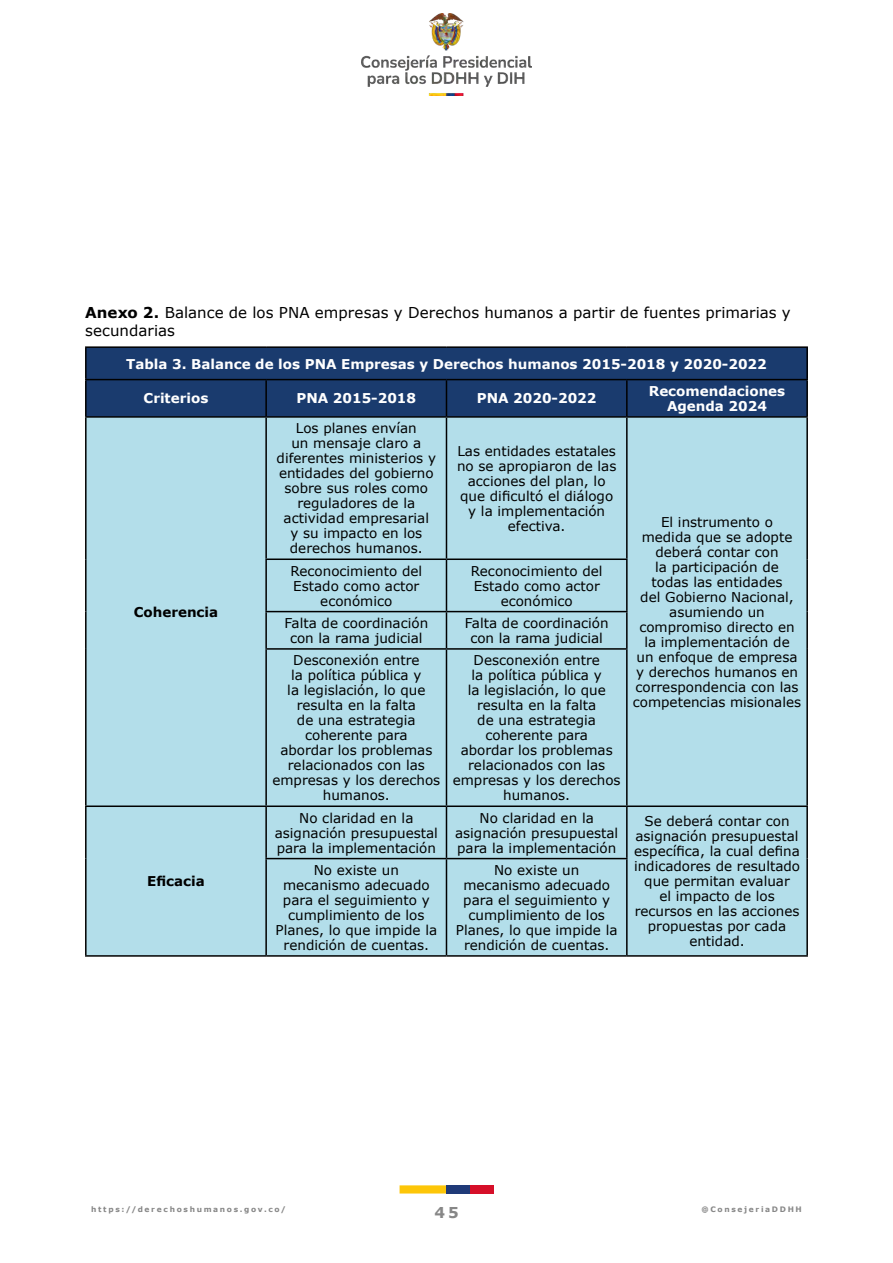
<style>
.page{position:relative;width:893px;height:1263px;background:#fff}
.page>*{position:absolute;margin:0;border:0;box-sizing:border-box;transform-origin:0 0}
.t1{font:15px/18px "Verdana";letter-spacing:.005em;color:#000}
.t2{font:700 15px "Verdana";color:#878787}
.t3{font:13.5px/15px "Verdana";color:#000;text-align:center}
.t4{font:700 13.5px/15px "Verdana";color:#fff;text-align:center}
.t5{font:700 13.5px "Verdana";color:#000}
.t6{font:700 7.5px "Verdana";letter-spacing:.22em;color:#878787}
.s1{font-weight:700}
</style>
<div class="page">
<img style="left:361px;top:14px;width:170px;height:81px">
<div style="left:400px;top:1185px;width:46px;height:8px;background:#fdc608"></div>
<div style="left:446px;top:1185px;width:24px;height:8px;background:#203a78"></div>
<div style="left:470px;top:1185px;width:23px;height:8px;background:#d60f29"></div>
<div style="left:86px;top:347px;width:721px;height:33px;background:#1a3b6e"></div>
<div style="left:87px;top:380px;width:719px;height:36px;background:#1a3b6e"></div>
<div style="left:87px;top:418px;width:719px;height:537px;background:#b3deea"></div>
<hr style="left:85px;top:346px;width:181px;height:2px;background:#000">
<hr style="left:85px;top:348px;width:2px;height:31px;background:#000">
<hr style="left:266px;top:346px;width:180px;height:2px;background:#000">
<hr style="left:446px;top:346px;width:181px;height:2px;background:#000">
<hr style="left:627px;top:346px;width:181px;height:2px;background:#000">
<hr style="left:806px;top:348px;width:2px;height:31px;background:#000">
<hr style="left:85px;top:379px;width:181px;height:1px;background:#000">
<hr style="left:85px;top:380px;width:2px;height:36px;background:#000">
<hr style="left:266px;top:379px;width:180px;height:1px;background:#000">
<hr style="left:265px;top:380px;width:2px;height:36px;background:#000">
<hr style="left:446px;top:379px;width:181px;height:1px;background:#000">
<hr style="left:446px;top:380px;width:1px;height:36px;background:#000">
<hr style="left:627px;top:379px;width:181px;height:1px;background:#000">
<hr style="left:626px;top:380px;width:2px;height:36px;background:#000">
<hr style="left:806px;top:380px;width:2px;height:36px;background:#000">
<hr style="left:85px;top:416px;width:181px;height:2px;background:#000">
<hr style="left:85px;top:418px;width:2px;height:141px;background:#000">
<hr style="left:266px;top:416px;width:180px;height:2px;background:#000">
<hr style="left:265px;top:418px;width:2px;height:140px;background:#000">
<hr style="left:446px;top:416px;width:181px;height:2px;background:#000">
<hr style="left:446px;top:418px;width:1px;height:140px;background:#000">
<hr style="left:627px;top:416px;width:181px;height:2px;background:#000">
<hr style="left:626px;top:418px;width:2px;height:140px;background:#000">
<hr style="left:806px;top:418px;width:2px;height:141px;background:#000">
<hr style="left:85px;top:559px;width:2px;height:53px;background:#000">
<hr style="left:265px;top:558px;width:181px;height:2px;background:#000">
<hr style="left:265px;top:560px;width:2px;height:51px;background:#000">
<hr style="left:446px;top:558px;width:182px;height:2px;background:#000">
<hr style="left:446px;top:560px;width:1px;height:51px;background:#000">
<hr style="left:626px;top:560px;width:2px;height:51px;background:#000">
<hr style="left:806px;top:559px;width:2px;height:53px;background:#000">
<hr style="left:85px;top:612px;width:2px;height:37px;background:#000">
<hr style="left:265px;top:611px;width:181px;height:1px;background:#000">
<hr style="left:265px;top:612px;width:2px;height:36px;background:#000">
<hr style="left:446px;top:611px;width:182px;height:1px;background:#000">
<hr style="left:446px;top:612px;width:1px;height:36px;background:#000">
<hr style="left:626px;top:612px;width:2px;height:36px;background:#000">
<hr style="left:806px;top:612px;width:2px;height:37px;background:#000">
<hr style="left:85px;top:649px;width:2px;height:156px;background:#000">
<hr style="left:265px;top:648px;width:181px;height:2px;background:#000">
<hr style="left:265px;top:650px;width:2px;height:155px;background:#000">
<hr style="left:446px;top:648px;width:182px;height:2px;background:#000">
<hr style="left:446px;top:650px;width:1px;height:155px;background:#000">
<hr style="left:626px;top:650px;width:2px;height:155px;background:#000">
<hr style="left:806px;top:649px;width:2px;height:156px;background:#000">
<hr style="left:85px;top:805px;width:181px;height:2px;background:#000">
<hr style="left:85px;top:807px;width:2px;height:51px;background:#000">
<hr style="left:266px;top:805px;width:180px;height:2px;background:#000">
<hr style="left:265px;top:807px;width:2px;height:51px;background:#000">
<hr style="left:446px;top:805px;width:181px;height:2px;background:#000">
<hr style="left:446px;top:807px;width:1px;height:51px;background:#000">
<hr style="left:627px;top:805px;width:181px;height:2px;background:#000">
<hr style="left:626px;top:807px;width:2px;height:51px;background:#000">
<hr style="left:806px;top:807px;width:2px;height:51px;background:#000">
<hr style="left:85px;top:858px;width:2px;height:97px;background:#000">
<hr style="left:265px;top:858px;width:181px;height:1px;background:#000">
<hr style="left:265px;top:859px;width:2px;height:96px;background:#000">
<hr style="left:446px;top:858px;width:182px;height:1px;background:#000">
<hr style="left:446px;top:859px;width:1px;height:96px;background:#000">
<hr style="left:626px;top:859px;width:2px;height:96px;background:#000">
<hr style="left:806px;top:858px;width:2px;height:97px;background:#000">
<hr style="left:85px;top:955px;width:181px;height:2px;background:#000">
<hr style="left:266px;top:955px;width:180px;height:2px;background:#000">
<hr style="left:446px;top:955px;width:181px;height:2px;background:#000">
<hr style="left:627px;top:955px;width:181px;height:2px;background:#000">
<p class="t1" style="left:85px;top:304px;width:707px"><span class="s1">Anexo 2.</span> Balance de los PNA empresas y Derechos humanos a partir de fuentes primarias y secundarias</p>
<p class="t4" style="left:126px;top:356px;width:642px">Tabla 3. Balance de los PNA Empresas y Derechos humanos 2015-2018 y 2020-2022</p>
<p class="t4" style="left:144px;top:391px;width:66px">Criterios</p>
<p class="t4" style="left:296px;top:391px;width:121px">PNA 2015-2018</p>
<p class="t4" style="left:477px;top:391px;width:121px">PNA 2020-2022</p>
<p class="t4" style="left:649px;top:384px;width:138px">Recomendaciones<br>Agenda 2024</p>
<p class="t5" style="left:134px;top:603px;width:86px">Coherencia</p>
<p class="t5" style="left:147px;top:872px;width:59px">Eficacia</p>
<p class="t3" style="left:277px;top:421px;width:161px">Los planes envían<br>un mensaje claro a diferentes ministerios y entidades del gobierno sobre sus roles como reguladores de la actividad empresarial<br>y su impacto en los derechos humanos.</p>
<p class="t3" style="left:457px;top:443px;width:161px">Las entidades estatales no se apropiaron de las acciones del plan, lo que dificultó el diálogo y la implementación efectiva.</p>
<p class="t3" style="left:290px;top:563px;width:133px">Reconocimiento del<br>Estado como actor económico</p>
<p class="t3" style="left:471px;top:563px;width:133px">Reconocimiento del<br>Estado como actor económico</p>
<p class="t3" style="left:284px;top:616px;width:145px">Falta de coordinación con la rama judicial</p>
<p class="t3" style="left:465px;top:616px;width:145px">Falta de coordinación con la rama judicial</p>
<p class="t3" style="left:272px;top:653px;width:169px">Desconexión entre<br>la política pública y<br>la legislación, lo que resulta en la falta<br>de una estrategia coherente para<br>abordar los problemas relacionados con las empresas y los derechos humanos.</p>
<p class="t3" style="left:453px;top:653px;width:169px">Desconexión entre<br>la política pública y<br>la legislación, lo que resulta en la falta<br>de una estrategia coherente para<br>abordar los problemas relacionados con las empresas y los derechos humanos.</p>
<p class="t3" style="left:633px;top:514px;width:170px">El instrumento o<br>medida que se adopte deberá contar con<br>la participación de<br>todas las entidades<br>del Gobierno Nacional, asumiendo un compromiso directo en la implementación de<br>un enfoque de empresa y derechos humanos en correspondencia con las competencias misionales</p>
<p class="t3" style="left:275px;top:810px;width:165px">No claridad en la asignación presupuestal para la implementación</p>
<p class="t3" style="left:455px;top:810px;width:165px">No claridad en la asignación presupuestal para la implementación</p>
<p class="t3" style="left:634px;top:814px;width:168px">Se deberá contar con asignación presupuestal específica, la cual defina indicadores de resultado que permitan evaluar<br>el impacto de los recursos en las acciones propuestas por cada entidad.</p>
<p class="t3" style="left:276px;top:863px;width:163px">No existe un mecanismo adecuado para el seguimiento y cumplimiento de los<br>Planes, lo que impide la rendición de cuentas.</p>
<p class="t3" style="left:456px;top:863px;width:163px">No existe un mecanismo adecuado para el seguimiento y cumplimiento de los<br>Planes, lo que impide la rendición de cuentas.</p>
<p class="t6" style="left:91px;top:1204px;width:197px">https://derechoshumanos.gov.co/</p>
<p class="t2" style="left:434px;top:1202px;width:26px">45</p>
<p class="t6" style="left:701px;top:1204px;width:102px">@ConsejeriaDDHH</p>
</div>
